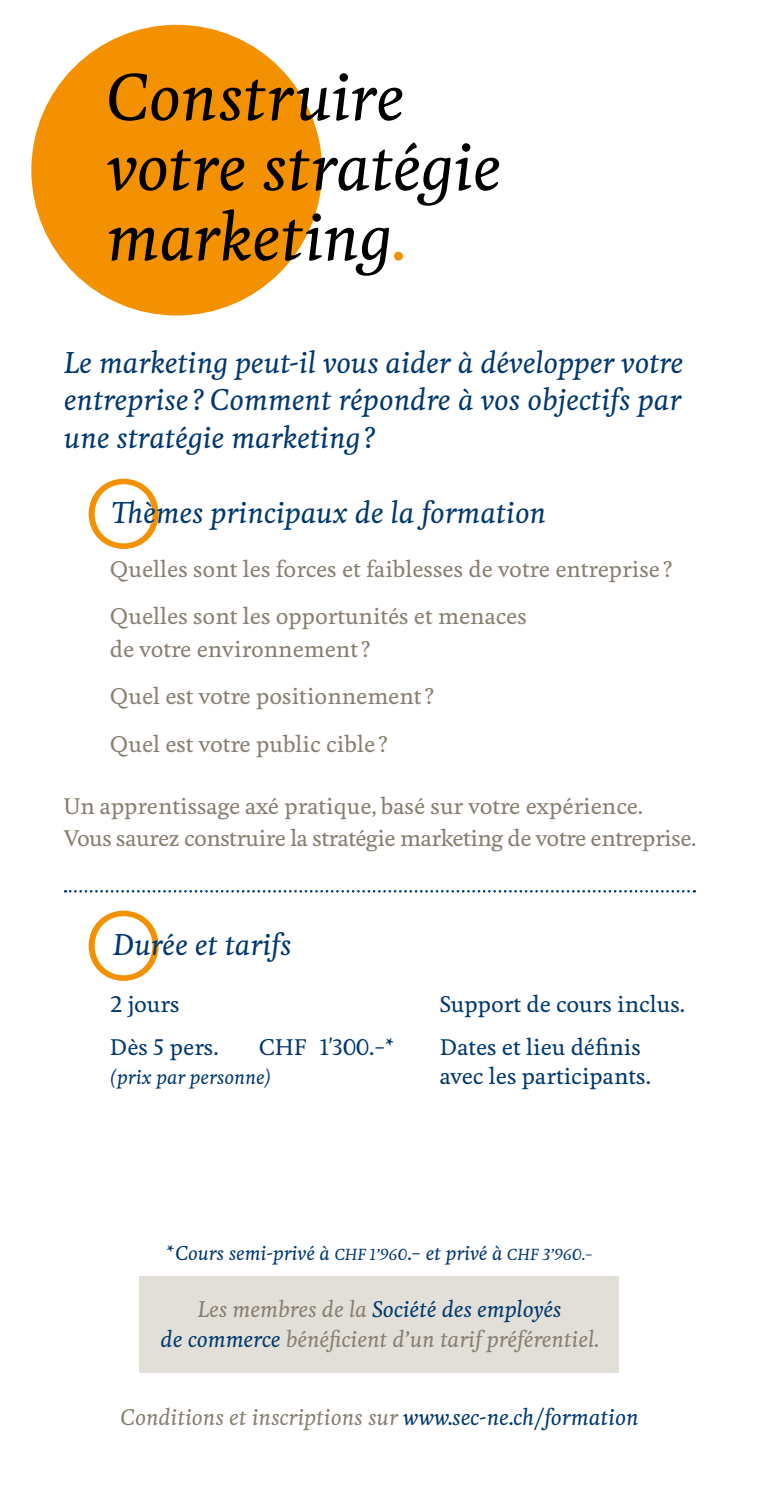
<style>
.page{position:relative;width:759px;height:1489px;background:#fff}
.page>*{position:absolute;margin:0;border:0;box-sizing:border-box;transform-origin:0 0}
.t1{font:300 97.5px "Brown";color:#f39100}
.t2{font:italic 500 62.5px/70px "Feijoa";color:#000}
.t3{font:italic 500 28px/37.5px "Feijoa";color:#00386f;text-align:justify}
.t4{font:500 21.25px/32.5px "Feijoa";color:#887f71}
.t5{font:italic 500 21.25px/30px "Feijoa";color:#887f71;text-align:center}
.t6{font:500 21.25px/32.5px "Feijoa";letter-spacing:-.02em;color:#887f71}
.t7{font:500 21.25px/43px "Feijoa";color:#00386f}
.t8{font:italic 500 18.75px "Feijoa";color:#00386f}
.s1{color:#f39100}
.s2{font-size:15px}
.s3{color:#00386f}
.s4{font-style:normal;color:#00386f}
</style>
<div class="page">
<div style="left:34px;top:27px;width:285px;height:286px;background:#f39100;border-radius:50%"></div>
<div style="left:139px;top:1276px;width:480px;height:96px;background:#e2dfd8"></div>
<svg style="left:65px;top:890px;width:629px;height:2px"></svg>
<h2 class="t2" style="left:106px;top:65px;width:396px">Construire votre stratégie marketing<span class="s1">.</span></h2>
<h3 class="t3" style="left:64px;top:345px;width:620px">Le marketing peut-il vous aider à développer votre entreprise ? Comment répondre à vos objectifs par une stratégie marketing ?</h3>
<h1 class="t1" style="left:85px;top:442px;width:78px">O</h1>
<h3 class="t3" style="left:113px;top:495px;width:434px">Thèmes principaux de la formation</h3>
<p class="t4" style="left:110px;top:553px;width:563px">Quelles sont les forces et faiblesses de votre entreprise ?</p>
<p class="t4" style="left:110px;top:601px;width:418px">Quelles sont les opportunités et menaces de votre environnement ?</p>
<p class="t4" style="left:110px;top:681px;width:325px">Quel est votre positionnement ?</p>
<p class="t4" style="left:110px;top:728px;width:279px">Quel est votre public cible ?</p>
<p class="t6" style="left:64px;top:790px;width:633px">Un apprentissage axé pratique, basé sur votre expérience.<br>Vous saurez construire la stratégie marketing de votre entreprise.</p>
<h1 class="t1" style="left:85px;top:874px;width:78px">O</h1>
<h3 class="t3" style="left:113px;top:926px;width:180px">Durée et tarifs</h3>
<p class="t7" style="left:110px;top:983px;width:110px">2 jours<br>Dès 5 pers.</p>
<p class="t7" style="left:259px;top:1026px;width:137px">CHF 1'300.–*</p>
<p class="t8" style="left:110px;top:1064px;width:163px">(prix par personne)</p>
<p class="t7" style="left:439px;top:983px;width:247px">Support de cours inclus.<br>Dates et lieu définis</p>
<p class="t7" style="left:439px;top:1055px;width:212px">avec les participants.</p>
<p class="t8" style="left:166px;top:1241px;width:427px">* Cours semi-privé à <span class="s2">CHF 1’960</span>.– et privé à <span class="s2">CHF 3’960.–</span></p>
<p class="t5" style="left:161px;top:1294px;width:439px">Les membres de la <span class="s3">Société des employés<br>de commerce</span> bénéficient d’un tarif préférentiel.</p>
<p class="t5" style="left:120px;top:1402px;width:519px">Conditions et inscriptions sur <span class="s3">www.sec</span><span class="s4">-</span><span class="s3">ne.ch/formation</span></p>
</div>
